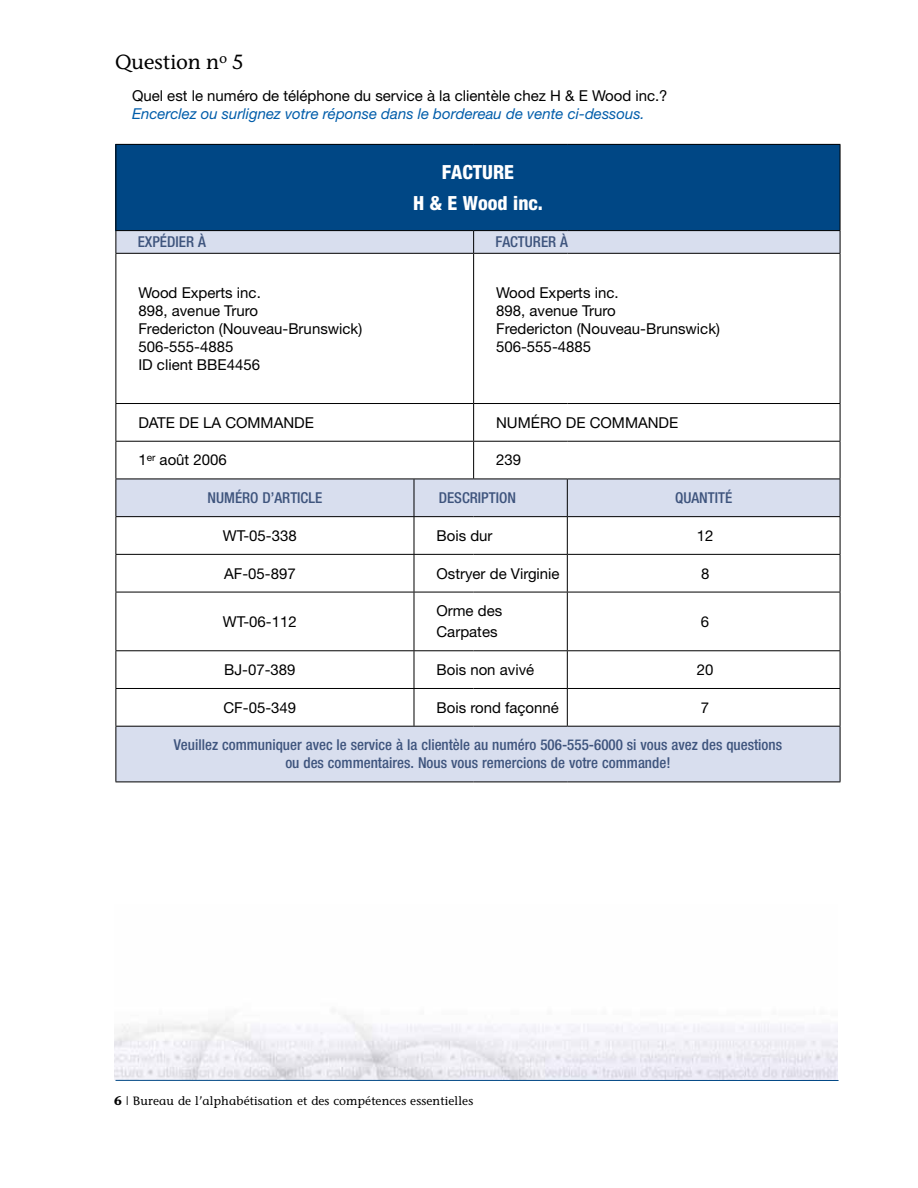
<style>
.page{position:relative;width:918px;height:1188px;background:#fff}
.page>*{position:absolute;margin:0;border:0;box-sizing:border-box;transform-origin:0 0}
.t1{font:800 condensed 19.5px/31.8px "Helvetica Neue LT Std";color:#fff;text-align:center}
.t2{font:500 19.5px "Stone Inf";color:#000}
.t3{font:15px/18px "Helvetica Neue LT Std";color:#000}
.t4{font:500 condensed 15px/18px "Helvetica Neue LT Std";color:#3e547d;text-align:center}
.t5{font:italic 15px "Helvetica Neue LT Std";color:#005daa}
.t6{font:12px "Stone Informal";letter-spacing:.01em;color:#000}
.s1{font-family:"Stone Inf";font-weight:700}
</style>
<div class="page">
<img style="left:115px;top:1015px;width:723px;height:64px">
<hr style="left:116px;top:1080px;width:723px;height:1px;background:#004785">
<div style="left:116px;top:144px;width:724px;height:87px;background:#004785"></div>
<svg style="left:117px;top:231px;width:723px;height:551px"></svg>
<hr style="left:116px;top:144px;width:298px;height:1px;background:#000">
<hr style="left:116px;top:145px;width:1px;height:85px;background:#000">
<hr style="left:414px;top:144px;width:60px;height:1px;background:#000">
<hr style="left:474px;top:144px;width:93px;height:1px;background:#000">
<hr style="left:567px;top:144px;width:273px;height:1px;background:#000">
<hr style="left:840px;top:145px;width:1px;height:85px;background:#000">
<hr style="left:116px;top:230px;width:298px;height:1px;background:#000">
<svg style="left:116px;top:231px;width:1px;height:22px"></svg>
<hr style="left:414px;top:230px;width:60px;height:1px;background:#000">
<hr style="left:474px;top:230px;width:93px;height:1px;background:#000">
<svg style="left:473px;top:231px;width:1px;height:22px"></svg>
<hr style="left:567px;top:230px;width:273px;height:1px;background:#000">
<svg style="left:840px;top:231px;width:1px;height:22px"></svg>
<hr style="left:116px;top:253px;width:298px;height:1px;background:#000">
<hr style="left:116px;top:254px;width:1px;height:149px;background:#000">
<hr style="left:414px;top:253px;width:60px;height:1px;background:#000">
<hr style="left:474px;top:253px;width:93px;height:1px;background:#000">
<hr style="left:473px;top:254px;width:1px;height:149px;background:#000">
<hr style="left:567px;top:253px;width:273px;height:1px;background:#000">
<hr style="left:840px;top:254px;width:1px;height:149px;background:#000">
<hr style="left:116px;top:403px;width:298px;height:1px;background:#000">
<hr style="left:116px;top:404px;width:1px;height:37px;background:#000">
<hr style="left:414px;top:403px;width:60px;height:1px;background:#000">
<hr style="left:474px;top:403px;width:93px;height:1px;background:#000">
<hr style="left:473px;top:404px;width:1px;height:37px;background:#000">
<hr style="left:567px;top:403px;width:273px;height:1px;background:#000">
<hr style="left:840px;top:404px;width:1px;height:37px;background:#000">
<hr style="left:116px;top:441px;width:298px;height:1px;background:#000">
<hr style="left:116px;top:442px;width:1px;height:37px;background:#000">
<hr style="left:414px;top:441px;width:60px;height:1px;background:#000">
<hr style="left:474px;top:441px;width:93px;height:1px;background:#000">
<hr style="left:473px;top:442px;width:1px;height:37px;background:#000">
<hr style="left:567px;top:441px;width:273px;height:1px;background:#000">
<hr style="left:840px;top:442px;width:1px;height:37px;background:#000">
<hr style="left:116px;top:479px;width:298px;height:1px;background:#000">
<hr style="left:116px;top:479px;width:1px;height:37px;background:#000">
<hr style="left:414px;top:479px;width:60px;height:1px;background:#000">
<hr style="left:414px;top:479px;width:1px;height:37px;background:#000">
<hr style="left:474px;top:479px;width:93px;height:1px;background:#000">
<hr style="left:567px;top:479px;width:273px;height:1px;background:#000">
<hr style="left:567px;top:479px;width:1px;height:37px;background:#000">
<hr style="left:840px;top:479px;width:1px;height:37px;background:#000">
<hr style="left:116px;top:516px;width:298px;height:1px;background:#000">
<hr style="left:116px;top:517px;width:1px;height:37px;background:#000">
<hr style="left:414px;top:516px;width:60px;height:1px;background:#000">
<hr style="left:414px;top:517px;width:1px;height:37px;background:#000">
<hr style="left:474px;top:516px;width:93px;height:1px;background:#000">
<hr style="left:567px;top:516px;width:273px;height:1px;background:#000">
<hr style="left:567px;top:517px;width:1px;height:37px;background:#000">
<hr style="left:840px;top:517px;width:1px;height:37px;background:#000">
<hr style="left:116px;top:554px;width:298px;height:1px;background:#000">
<hr style="left:116px;top:555px;width:1px;height:37px;background:#000">
<hr style="left:414px;top:554px;width:60px;height:1px;background:#000">
<hr style="left:414px;top:555px;width:1px;height:37px;background:#000">
<hr style="left:474px;top:554px;width:93px;height:1px;background:#000">
<hr style="left:567px;top:554px;width:273px;height:1px;background:#000">
<hr style="left:567px;top:555px;width:1px;height:37px;background:#000">
<hr style="left:840px;top:555px;width:1px;height:37px;background:#000">
<hr style="left:116px;top:592px;width:298px;height:1px;background:#000">
<hr style="left:116px;top:592px;width:1px;height:58px;background:#000">
<hr style="left:414px;top:592px;width:60px;height:1px;background:#000">
<hr style="left:414px;top:592px;width:1px;height:58px;background:#000">
<hr style="left:474px;top:592px;width:93px;height:1px;background:#000">
<hr style="left:567px;top:592px;width:273px;height:1px;background:#000">
<hr style="left:567px;top:592px;width:1px;height:58px;background:#000">
<hr style="left:840px;top:592px;width:1px;height:58px;background:#000">
<hr style="left:116px;top:650px;width:298px;height:1px;background:#000">
<hr style="left:116px;top:651px;width:1px;height:37px;background:#000">
<hr style="left:414px;top:650px;width:60px;height:1px;background:#000">
<hr style="left:414px;top:651px;width:1px;height:37px;background:#000">
<hr style="left:474px;top:650px;width:93px;height:1px;background:#000">
<hr style="left:567px;top:650px;width:273px;height:1px;background:#000">
<hr style="left:567px;top:651px;width:1px;height:37px;background:#000">
<hr style="left:840px;top:651px;width:1px;height:37px;background:#000">
<hr style="left:116px;top:688px;width:298px;height:1px;background:#000">
<hr style="left:116px;top:689px;width:1px;height:37px;background:#000">
<hr style="left:414px;top:688px;width:60px;height:1px;background:#000">
<hr style="left:414px;top:689px;width:1px;height:37px;background:#000">
<hr style="left:474px;top:688px;width:93px;height:1px;background:#000">
<hr style="left:567px;top:688px;width:273px;height:1px;background:#000">
<hr style="left:567px;top:689px;width:1px;height:37px;background:#000">
<hr style="left:840px;top:689px;width:1px;height:37px;background:#000">
<hr style="left:116px;top:726px;width:298px;height:1px;background:#000">
<hr style="left:116px;top:727px;width:1px;height:55px;background:#000">
<hr style="left:414px;top:726px;width:60px;height:1px;background:#000">
<hr style="left:474px;top:726px;width:93px;height:1px;background:#000">
<hr style="left:567px;top:726px;width:273px;height:1px;background:#000">
<hr style="left:840px;top:727px;width:1px;height:55px;background:#000">
<hr style="left:116px;top:782px;width:298px;height:1px;background:#000">
<hr style="left:414px;top:782px;width:60px;height:1px;background:#000">
<hr style="left:474px;top:782px;width:93px;height:1px;background:#000">
<hr style="left:567px;top:782px;width:273px;height:1px;background:#000">
<h1 class="t2" style="left:116px;top:50px;width:129px">Question n<sup>o</sup> 5</h1>
<p class="t3" style="left:132px;top:86px;width:537px">Quel est le numéro de téléphone du service à la clientèle chez H &amp; E Wood inc.?</p>
<p class="t5" style="left:132px;top:105px;width:514px">Encerclez ou surlignez votre réponse dans le bordereau de vente ci-dessous.</p>
<h1 class="t1" style="left:413px;top:155px;width:131px">FACTURE<br>H &amp; E Wood inc.</h1>
<p class="t4" style="left:138px;top:233px;width:70px">EXPÉDIER À</p>
<p class="t4" style="left:495px;top:233px;width:74px">FACTURER À</p>
<p class="t3" style="left:138px;top:283px;width:225px">Wood Experts inc.<br>898, avenue Truro<br>Fredericton (Nouveau-Brunswick)<br>506-555-4885<br>ID client BBE4456</p>
<p class="t3" style="left:496px;top:283px;width:225px">Wood Experts inc.<br>898, avenue Truro<br>Fredericton (Nouveau-Brunswick)<br>506-555-4885</p>
<p class="t3" style="left:138px;top:413px;width:21px">DATE</p>
<p class="t3" style="left:179px;top:413px;width:135px">DE LA COMMANDE</p>
<p class="t3" style="left:496px;top:413px;width:182px">NUMÉRO DE COMMANDE</p>
<p class="t3" style="left:138px;top:451px;width:90px">1<sup>er</sup> août 2006</p>
<p class="t3" style="left:496px;top:451px;width:27px">239</p>
<p class="t4" style="left:208px;top:489px;width:116px">NUMÉRO D’ARTICLE</p>
<p class="t4" style="left:439px;top:489px;width:79px">DESCRIPTION</p>
<p class="t4" style="left:675px;top:489px;width:59px">QUANTITÉ</p>
<p class="t3" style="left:223px;top:526px;width:75px">WT-05-338</p>
<p class="t3" style="left:436px;top:526px;width:58px">Bois dur</p>
<p class="t3" style="left:697px;top:526px;width:18px">12</p>
<p class="t3" style="left:224px;top:564px;width:73px">AF-05-897</p>
<p class="t3" style="left:436px;top:564px;width:125px">Ostryer de Virginie</p>
<p class="t3" style="left:701px;top:564px;width:10px">8</p>
<p class="t3" style="left:223px;top:612px;width:75px">WT-06-112</p>
<p class="t3" style="left:436px;top:600px;width:67px;line-height:21px">Orme des<br>Carpates</p>
<p class="t3" style="left:701px;top:612px;width:10px">6</p>
<p class="t3" style="left:224px;top:660px;width:73px">BJ-07-389</p>
<p class="t3" style="left:436px;top:660px;width:99px">Bois non avivé</p>
<p class="t3" style="left:697px;top:660px;width:18px">20</p>
<p class="t3" style="left:223px;top:698px;width:74px">CF-05-349</p>
<p class="t3" style="left:436px;top:698px;width:124px">Bois rond façonné</p>
<p class="t3" style="left:701px;top:698px;width:10px">7</p>
<p class="t4" style="left:174px;top:736px;width:610px">Veuillez communiquer avec le service à la clientèle au numéro 506-555-6000 si vous avez des questions ou des commentaires. Nous vous remercions de votre commande!</p>
<p class="t6" style="left:114px;top:1093px;width:361px"><span class="s1">6</span> | Bureau de l’alphabétisation et des compétences essentielles</p>
</div>
